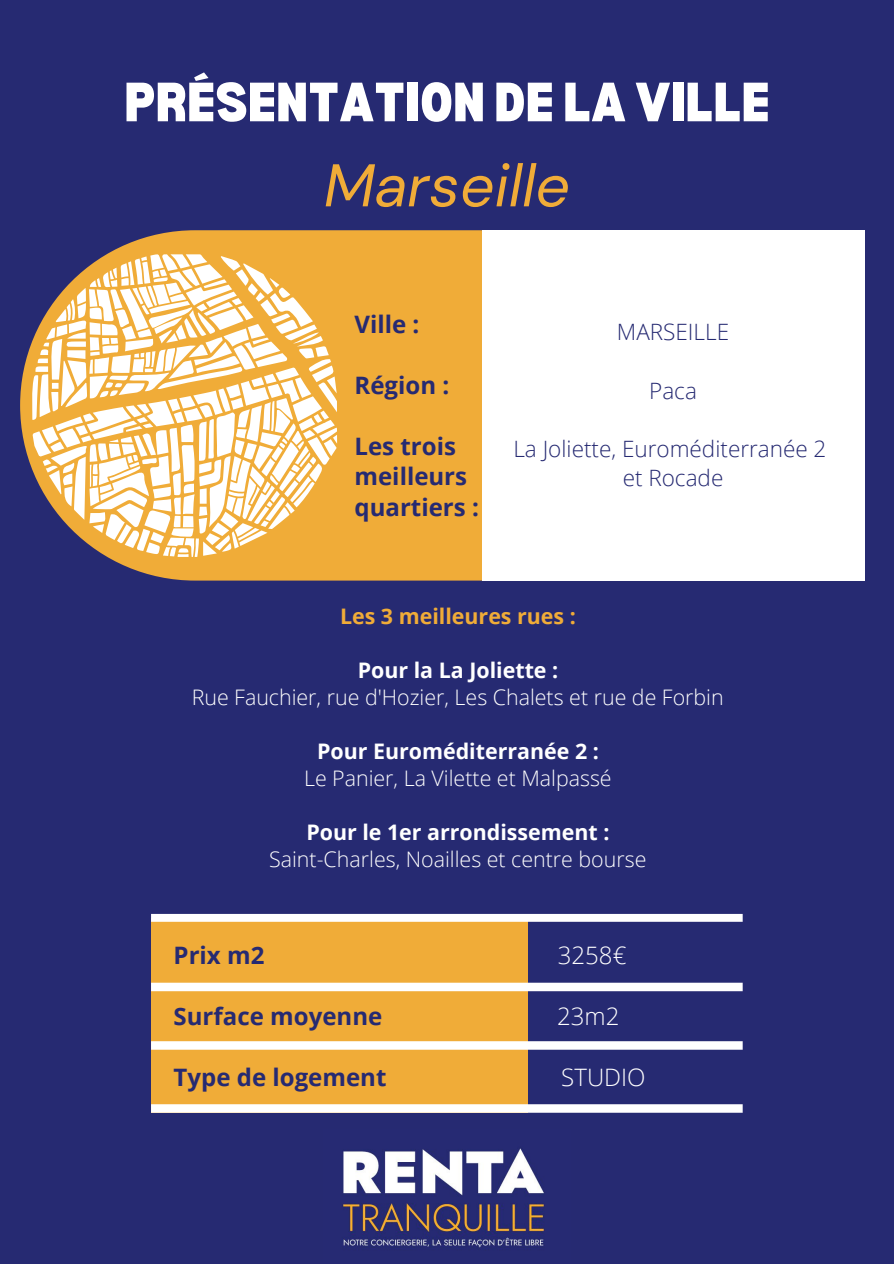
<style>
.page{position:relative;width:894px;height:1264px;background:#fff}
.page>*{position:absolute;margin:0;border:0;box-sizing:border-box;transform-origin:0 0}
.t1{font:italic 60px "DM Sans";color:#f0ac38}
.t2{font:900 semi-condensed 54px "Bernoru";color:#fff}
.t3{font:700 24px/30.5px "Open Sans";color:#262a72}
.t4{font:300 24px "Open Sans";color:#fff}
.t5{font:300 22.5px "Open Sans";color:#262a72}
.t6{font:300 21.45px "Open Sans";color:#fff}
.t7{font:700 21.45px "Open Sans";color:#fff}
.t8{font:700 21.45px "Open Sans";color:#f0ac38}
</style>
<div class="page">
<div style="left:0;top:0;width:893px;height:1263px;background:#262a72"></div>
<svg style="left:20px;top:230px;width:462px;height:350px;background:#d89d3e"></svg>
<div style="left:482px;top:230px;width:382px;height:350px;background:#fff"></div>
<svg style="left:31px;top:254px;width:306px;height:303px;background:#ebca96"></svg>
<div style="left:151px;top:917px;width:376px;height:195px;background:#f0ac38"></div>
<div style="left:151px;top:982px;width:591px;height:9px;background:#fff"></div>
<div style="left:151px;top:1041px;width:591px;height:8px;background:#fff"></div>
<div style="left:151px;top:1104px;width:591px;height:8px;background:#fff"></div>
<div style="left:151px;top:913px;width:591px;height:8px;background:#fff"></div>
<img style="left:342px;top:1148px;width:203px;height:102px">
<p class="t2" style="left:124px;top:71px;width:646px">PRÉSENTATION DE LA VILLE</p>
<p class="t1" style="left:324px;top:147px;width:247px">Marseille</p>
<p class="t3" style="left:354px;top:309px;width:66px">Ville :</p>
<p class="t5" style="left:616px;top:316px;width:114px">MARSEILLE</p>
<p class="t3" style="left:354px;top:369px;width:96px">Région :</p>
<p class="t3" style="left:354px;top:430px;width:126px">Les trois meilleurs quartiers :</p>
<p class="t5" style="left:649px;top:374px;width:49px">Paca</p>
<p class="t5" style="left:513px;top:433px;width:314px">La Joliette, Euroméditerranée 2</p>
<p class="t5" style="left:622px;top:462px;width:102px">et Rocade</p>
<p class="t8" style="left:340px;top:600px;width:237px">Les 3 meilleures rues :</p>
<p class="t7" style="left:357px;top:654px;width:202px">Pour la La Joliette :</p>
<p class="t6" style="left:192px;top:681px;width:533px">Rue Fauchier, rue d'Hozier, Les Chalets et rue de Forbin</p>
<p class="t7" style="left:317px;top:735px;width:283px">Pour Euroméditerranée 2 :</p>
<p class="t6" style="left:304px;top:762px;width:309px">Le Panier, La Vilette et Malpassé</p>
<p class="t7" style="left:306px;top:817px;width:304px">Pour le 1er arrondissement :</p>
<p class="t6" style="left:269px;top:844px;width:378px">Saint-Charles, Noailles et centre bourse</p>
<p class="t3" style="left:173px;top:939px;width:92px">Prix m2</p>
<p class="t4" style="left:557px;top:938px;width:70px">3258€</p>
<p class="t3" style="left:173px;top:1000px;width:210px">Surface moyenne</p>
<p class="t4" style="left:557px;top:999px;width:64px">23m2</p>
<p class="t3" style="left:173px;top:1061px;width:214px">Type de logement</p>
<p class="t4" style="left:561px;top:1059px;width:86px">STUDIO</p>
</div>
